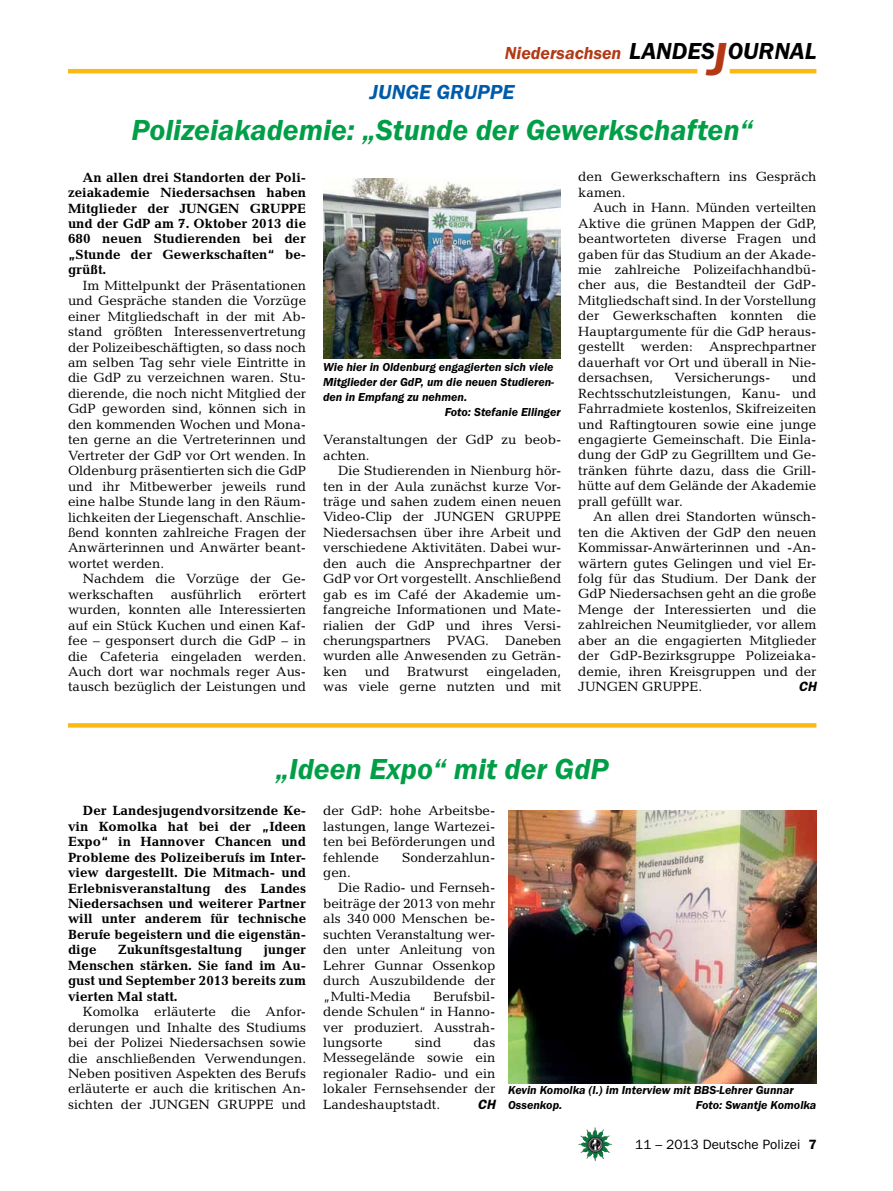
<style>
.page{position:relative;width:893px;height:1191px;background:#fff}
.page>*{position:absolute;margin:0;border:0;box-sizing:border-box;transform-origin:0 0}
.t1{font:italic 600 30px "Franklin Gothic Itc T";color:#009f47}
.t2{font:italic 600 24px "Franklin Gothic Itc T";color:#000}
.t3{font:italic 600 21px "Franklin Gothic Itc T";color:#005baa}
.t4{font:italic 600 18px "Franklin Gothic Itc T";color:#b33916}
.t5{font:13.5px/15.5px "Candida";color:#000;text-align:justify}
.t6{font:700 13.5px/15.5px "Candida";color:#000;text-align:justify}
.t7{font:13.5px "Franklin Gothic";color:#000}
.t8{font:italic 600 13.5px "Franklin Gothic";color:#000}
.t9{font:italic 600 12px/15.5px "Franklin Gothic Itc T";color:#000}
.s1{font-size:48px;color:#b33916}
.s2{font-weight:600}
</style>
<div class="page">
<img style="left:578px;top:1127px;width:17px;height:25px">
<hr style="left:730px;top:69px;width:86px;height:4px;background:#fdb913">
<hr style="left:68px;top:69px;width:629px;height:4px;background:#fdb913">
<img style="left:323px;top:178px;width:238px;height:180px">
<img style="left:508px;top:810px;width:308px;height:273px">
<svg style="left:68px;top:723px;width:748px;height:4px;background:#fdbb1b"></svg>
<h3 class="t4" style="left:505px;top:42px;width:118px">Niedersachsen</h3>
<h3 class="t3" style="left:370px;top:79px;width:95px">junge gruppe</h3>
<h2 class="t2" style="left:629px;top:37px;width:189px">LANDES<span class="s1">J</span>OURNAL</h2>
<h1 class="t1" style="left:131px;top:112px;width:623px">Polizeiakademie: „Stunde der Gewerkschaften“</h1>
<p class="t6" style="left:68px;top:169px;width:240px;text-indent:15px">An allen drei Standorten der Poli&shy;zeiakademie Niedersachsen haben Mitglieder der JUNGEN GRUPPE und der GdP am 7. Oktober 2013 die 680 neuen Studierenden bei der „Stunde der Gewerkschaften“ be&shy;grüßt.</p>
<p class="t5" style="left:68px;top:277px;width:240px;text-indent:15px">Im Mittelpunkt der Präsentationen und Gespräche standen die Vorzüge einer Mitgliedschaft in der mit Ab&shy;stand größten Interessenvertretung der Polizeibeschäftigten, so dass noch am selben Tag sehr viele Eintritte in die GdP zu verzeichnen waren. Stu&shy;dierende, die noch nicht Mitglied der GdP geworden sind, können sich in den kommenden Wochen und Mona&shy;ten gerne an die Vertreterinnen und Vertreter der GdP vor Ort wenden. In Oldenburg präsentierten sich die GdP und ihr Mitbewerber jeweils rund eine halbe Stunde lang in den Räum&shy;lichkeiten der Liegenschaft. Anschlie&shy;ßend konnten zahlreiche Fragen der Anwärterinnen und Anwärter beant&shy;wortet werden.</p>
<p class="t5" style="left:68px;top:571px;width:240px;text-indent:15px">Nachdem die Vorzüge der Ge&shy;werkschaften</p>
<p class="t5" style="left:578px;top:169px;width:240px">den Gewerkschaftern ins Gespräch kamen.</p>
<p class="t5" style="left:578px;top:200px;width:240px;text-indent:15px">Auch in Hann. Münden verteilten Aktive die grünen Mappen der GdP, beantworteten diverse Fragen und gaben für das Studium an der Akade&shy;mie zahlreiche Polizeifachhandbü&shy;cher aus, die Bestandteil der GdP-Mitgliedschaft sind. In der Vorstellung der Gewerkschaften konnten die Hauptargumente für die GdP heraus&shy;gestellt werden: Ansprechpartner dauerhaft vor Ort und überall in Nie&shy;dersachsen,</p>
<p class="t9" style="left:323px;top:359px;width:232px">Wie hier in Oldenburg engagierten sich viele</p>
<p class="t9" style="left:323px;top:374px;width:233px">Mitglieder der GdP, um die neuen Studieren-</p>
<p class="t9" style="left:323px;top:389px;width:146px">den in Empfang zu nehmen.</p>
<p class="t9" style="left:445px;top:404px;width:117px">Foto: Stefanie Ellinger</p>
<p class="t5" style="left:578px;top:370px;width:240px;text-indent:213px">und Rechtsschutzleistungen, Kanu- und Fahrradmiete kostenlos, Skifreizeiten und Raftingtouren sowie eine junge engagierte Gemeinschaft. Die Einla&shy;dung der GdP zu Gegrilltem und Ge&shy;tränken führte dazu, dass die Grill&shy;hütte auf dem Gelände der Akademie prall gefüllt war.</p>
<p class="t5" style="left:578px;top:509px;width:240px;text-indent:15px">An allen drei Standorten wünsch&shy;ten die Aktiven der GdP den neuen Kommissar-Anwärterinnen und -An&shy;wärtern gutes Gelingen und viel Er&shy;folg für das Studium. Der Dank der GdP Niedersachsen geht an die große Menge der Interessierten und die zahlreichen Neumitglieder, vor allem aber an die engagierten Mitglieder der GdP-Bezirksgruppe Polizeiaka&shy;demie, ihren Kreisgruppen und der JUNGEN GRUPPE.</p>
<p class="t5" style="left:674px;top:370px;width:97px">Versicherungs-</p>
<p class="t5" style="left:323px;top:432px;width:240px">Veranstaltungen der GdP zu beob&shy;achten.</p>
<p class="t5" style="left:323px;top:463px;width:240px;text-align:left;text-indent:15px">Die Studierenden in Nienburg hör&shy;ten in der Aula zunächst kurze Vor&shy;träge und sahen zudem einen neuen<br>Video-Clip der JUNGEN GRUPPE<br>Niedersachsen über ihre Arbeit und verschiedene Aktivitäten. Dabei wur&shy;den auch die Ansprechpartner der<br>GdP vor Ort vorgestellt. Anschließend gab es im Café der Akademie um&shy;fangreiche Informationen und Mate&shy;rialien der GdP und ihres Versi&shy;cherungspartners PVAG. Daneben wurden alle Anwesenden zu Geträn&shy;ken</p>
<p class="t5" style="left:171px;top:586px;width:72px">ausführlich</p>
<p class="t5" style="left:68px;top:586px;width:240px;text-indent:191px">erörtert wurden, konnten alle Interessierten auf ein Stück Kuchen und einen Kaf&shy;fee – gesponsert durch die GdP – in die Cafeteria eingeladen werden.<br>Auch dort war nochmals reger Aus&shy;tausch bezüglich der Leistungen und</p>
<p class="t5" style="left:323px;top:663px;width:240px;text-align:right">eingeladen,<br>was viele gerne nutzten und mit</p>
<p class="t5" style="left:365px;top:663px;width:26px">und</p>
<p class="t5" style="left:407px;top:663px;width:63px">Bratwurst</p>
<p class="t8" style="left:799px;top:678px;width:19px">CH</p>
<h1 class="t1" style="left:276px;top:751px;width:334px">„Ideen Expo“ mit der GdP</h1>
<p class="t6" style="left:68px;top:803px;width:240px;text-indent:15px">Der Landesjugendvorsitzende Ke&shy;vin Komolka hat bei der „Ideen Expo“ in Hannover Chancen und Probleme des Polizeiberufs im Inter&shy;view dargestellt. Die Mitmach- und Erlebnisveranstaltung des Landes Niedersachsen und weiterer Partner will unter anderem für technische Berufe begeistern und die eigenstän&shy;dige</p>
<p class="t5" style="left:323px;top:803px;width:174px">der GdP: hohe Arbeitsbe&shy;lastungen, lange Wartezei&shy;ten bei Beförderungen und fehlende</p>
<p class="t5" style="left:402px;top:849px;width:95px">Sonderzahlun-</p>
<p class="t5" style="left:323px;top:864px;width:29px">gen.</p>
<p class="t5" style="left:338px;top:880px;width:159px">Die Radio- und Fernseh-</p>
<p class="t5" style="left:323px;top:895px;width:174px">beiträge der 2013 von mehr</p>
<p class="t5" style="left:323px;top:911px;width:174px">als 340 000 Menschen be-</p>
<p class="t5" style="left:323px;top:926px;width:174px">suchten Veranstaltung wer-</p>
<p class="t5" style="left:323px;top:942px;width:174px">den unter Anleitung von</p>
<p class="t5" style="left:323px;top:957px;width:174px">Lehrer Gunnar Ossenkop</p>
<p class="t5" style="left:323px;top:973px;width:174px">durch Auszubildende der</p>
<p class="t5" style="left:323px;top:988px;width:89px">„Multi-Media</p>
<p class="t6" style="left:68px;top:942px;width:240px;text-indent:195px">junger Menschen stärken. Sie fand im Au&shy;gust und September 2013 bereits zum vierten Mal statt.</p>
<p class="t5" style="left:68px;top:1004px;width:240px;text-align:left;text-indent:15px">Komolka erläuterte die Anfor&shy;derungen und Inhalte des Studiums bei der Polizei Niedersachsen sowie die anschließenden Verwendungen.<br>Neben positiven Aspekten des Berufs erläuterte er auch die kritischen An&shy;sichten der JUNGEN GRUPPE und</p>
<p class="t6" style="left:118px;top:942px;width:126px">Zukunftsgestaltung</p>
<p class="t5" style="left:323px;top:988px;width:174px;text-indent:110px">Berufsbil&shy;dende Schulen“ in Hanno&shy;ver produziert. Ausstrah&shy;lungsorte</p>
<p class="t5" style="left:323px;top:1034px;width:174px;text-indent:150px">das Messegelände sowie ein regionaler Radio- und ein lokaler Fernsehsender der Landeshauptstadt.</p>
<p class="t5" style="left:415px;top:1034px;width:28px">sind</p>
<p class="t9" style="left:508px;top:1081px;width:287px">Kevin Komolka (l.) im Interview mit BBS-Lehrer Gunnar<br>Ossenkop.</p>
<p class="t8" style="left:478px;top:1096px;width:19px">CH</p>
<p class="t9" style="left:696px;top:1097px;width:122px">Foto: Swantje Komolka</p>
<p class="t7" style="left:635px;top:1136px;width:183px">11 – 2013 Deutsche Polizei <span class="s2">7</span></p>
</div>
